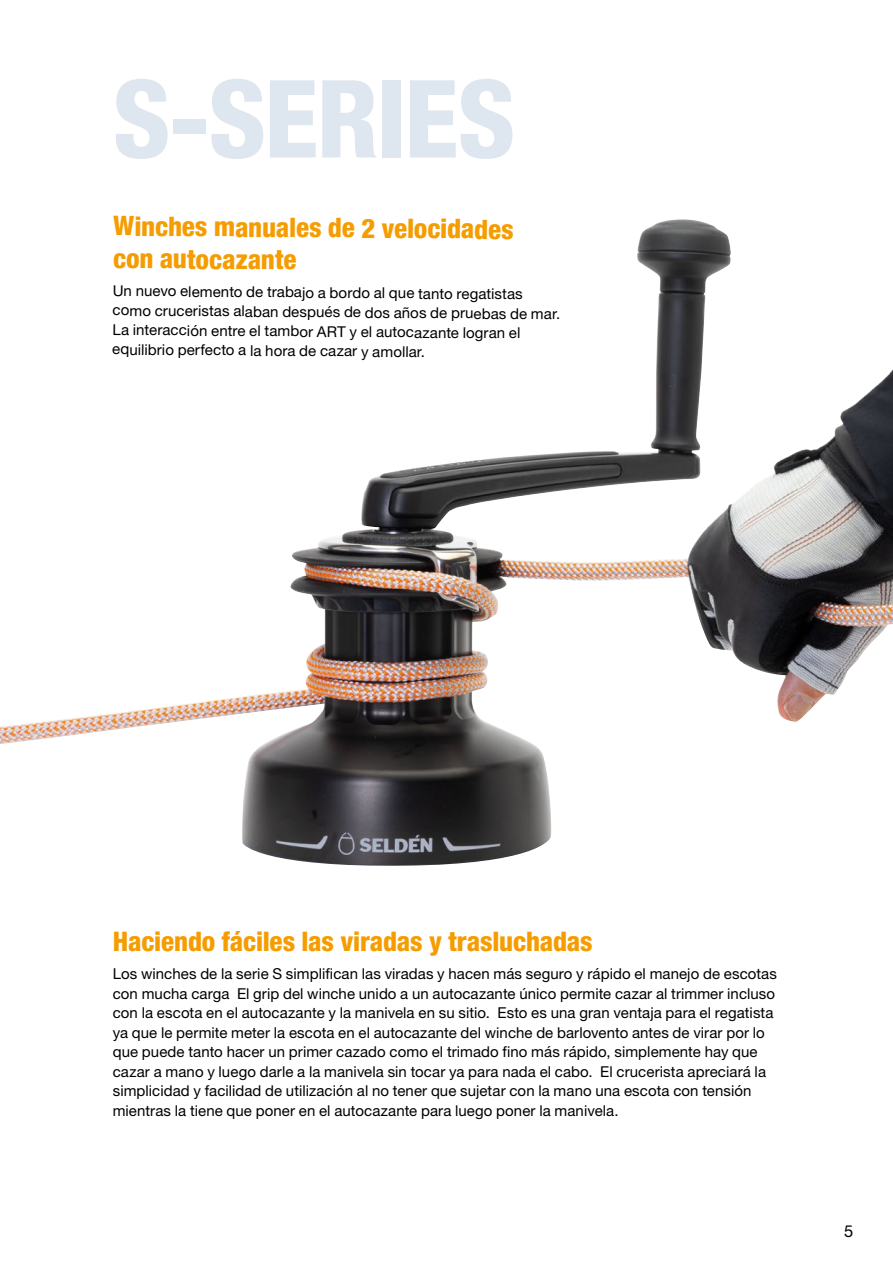
<style>
.page{position:relative;width:893px;height:1263px;background:#fff}
.page>*{position:absolute;margin:0;border:0;box-sizing:border-box;transform-origin:0 0}
.t1{font:800 condensed 108px "Helvetica Neue LT Pro";letter-spacing:-.02em;color:#dee6ef}
.t2{font:800 condensed 27px/33.3px "Helvetica Neue LT Pro";letter-spacing:-.005em;color:#f59c00}
.t3{font:16.5px "Helvetica Neue LT Pro";color:#000}
.t4{font:15px/19.5px "Helvetica Neue LT Pro";letter-spacing:.005em;color:#000}
</style>
<div class="page">
<img style="left:0;top:226px;width:888px;height:640px">
<h1 class="t1" style="left:113px;top:52px;width:404px">S-SERIES</h1>
<h2 class="t2" style="left:114px;top:207px;width:402px;rotate:1deg">Winches manuales de 2 velocidades con autocazante</h2>
<p class="t4" style="left:113px;top:279px;width:449px;rotate:1deg">Un nuevo elemento de trabajo a bordo al que tanto regatistas como cruceristas alaban después de dos años de pruebas de mar.<br>La interacción entre el tambor ART y el autocazante logran el equilibrio perfecto a la hora de cazar y amollar.</p>
<h2 class="t2" style="left:113px;top:924px;width:481px">Haciendo fáciles las viradas y trasluchadas</h2>
<p class="t4" style="left:113px;top:964px;width:666px">Los winches de la serie S simplifican las viradas y hacen más seguro y rápido el manejo de escotas con mucha carga El grip del winche unido a un autocazante único permite cazar al trimmer incluso con la escota en el autocazante y la manivela en su sitio. Esto es una gran ventaja para el regatista ya que le permite meter la escota en el autocazante del winche de barlovento antes de virar por lo que puede tanto hacer un primer cazado como el trimado fino más rápido, simplemente hay que cazar a mano y luego darle a la manivela sin tocar ya para nada el cabo. El crucerista apreciará la simplicidad y facilidad de utilización al no tener que sujetar con la mano una escota con tensión mientras la tiene que poner en el autocazante para luego poner la manivela.</p>
<p class="t3" style="left:844px;top:1221px;width:11px">5</p>
</div>
